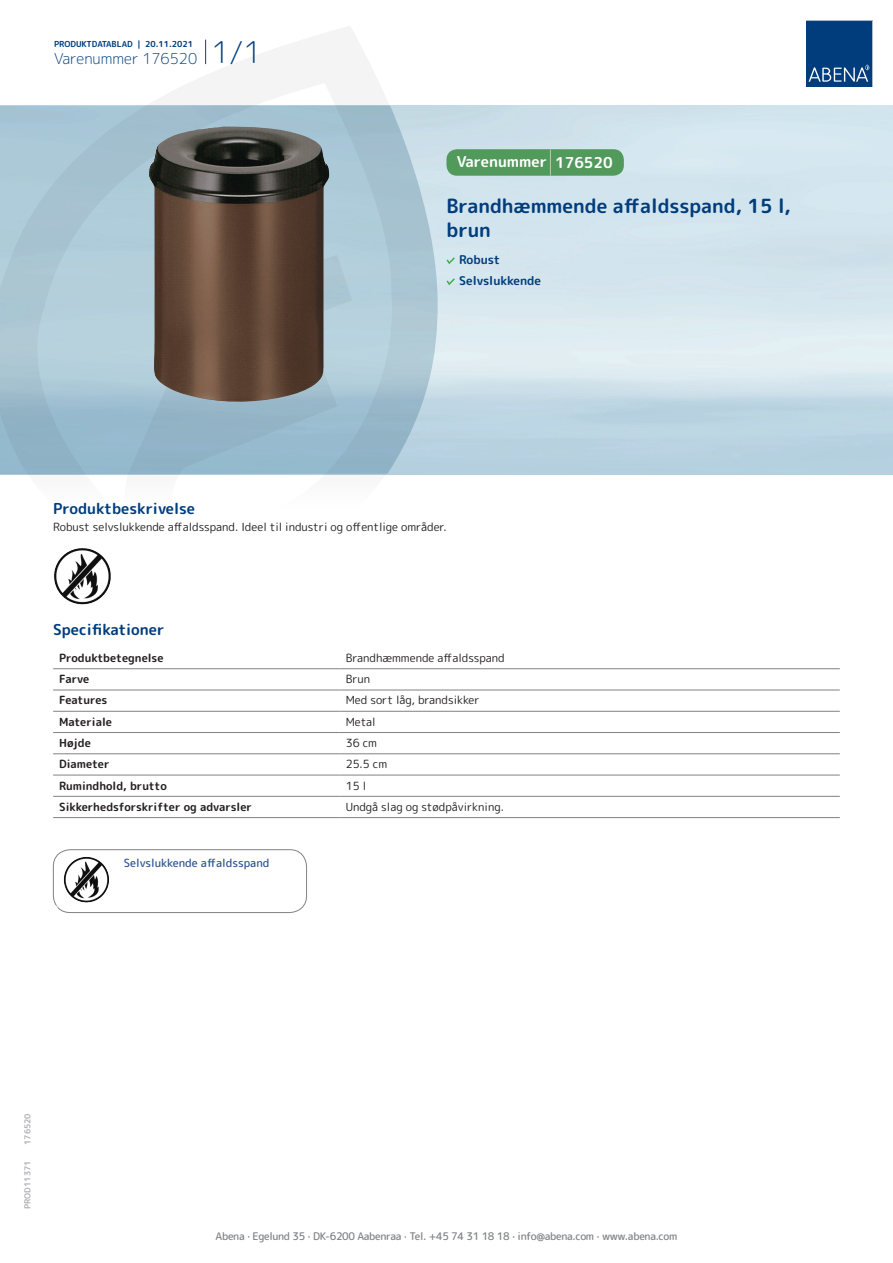
<style>
.page{position:relative;width:893px;height:1263px;background:#fff}
.page>*{position:absolute;margin:0;border:0;box-sizing:border-box;transform-origin:0 0}
.t1{font:700 19.5px/24px "Rounded Mplus 1 c";color:#013d7d}
.t2{font:700 15px "Rounded Mplus 1 c";color:#013d7d}
.t3{font:300 15px "Rounded Mplus 1 c";color:#013d7d}
.t4{font:700 15px "Rounded Mplus 1 c";color:#fff}
.t5{font:700 12px/21px "Rounded Mplus 1 c";color:#013d7d}
.t6{font:11.25px "Rounded Mplus 1 c";color:#231f20}
.t7{font:700 11.25px "Rounded Mplus 1 c";color:#231f20}
.t8{font:500 11.25px "Rounded Mplus 1 c";color:#305691}
.t9{font:500 10.5px "Rounded Mplus 1 c";letter-spacing:-.03em;color:#808285}
.t10{font:700 10.5px "Rounded Mplus 1 c";color:#fff}
.t11{font:700 8.25px "Rounded Mplus 1 c";color:#013d7d}
.t12{font:700 8.25px "Rounded Mplus 1 c";color:#b2b3b7}
.s1{font-size:30px}
.s2{font-size:25.5px}
</style>
<div class="page">
<svg style="left:0;top:26px;width:439px;height:449px"></svg>
<svg style="left:0;top:106px;width:438px;height:368px;background:#a6c4d3"></svg>
<svg style="left:205px;top:40px;width:1px;height:24px"></svg>
<svg style="left:806px;top:20px;width:67px;height:67px;background:#144b86"></svg>
<img style="left:149px;top:127px;width:180px;height:276px">
<img style="left:54px;top:548px;width:57px;height:57px">
<hr style="left:53px;top:668px;width:287px;height:1px;background:#808285">
<hr style="left:340px;top:668px;width:500px;height:1px;background:#808285">
<hr style="left:53px;top:690px;width:287px;height:1px;background:#808285">
<hr style="left:340px;top:690px;width:500px;height:1px;background:#808285">
<hr style="left:53px;top:711px;width:287px;height:1px;background:#808285">
<hr style="left:340px;top:711px;width:500px;height:1px;background:#808285">
<hr style="left:53px;top:732px;width:287px;height:1px;background:#808285">
<hr style="left:340px;top:732px;width:500px;height:1px;background:#808285">
<hr style="left:53px;top:753px;width:287px;height:1px;background:#808285">
<hr style="left:340px;top:753px;width:500px;height:1px;background:#808285">
<hr style="left:53px;top:775px;width:287px;height:1px;background:#808285">
<hr style="left:340px;top:775px;width:500px;height:1px;background:#808285">
<hr style="left:53px;top:796px;width:287px;height:1px;background:#808285">
<hr style="left:340px;top:796px;width:500px;height:1px;background:#808285">
<hr style="left:53px;top:817px;width:287px;height:1px;background:#808285">
<hr style="left:340px;top:817px;width:500px;height:1px;background:#808285">
<img style="left:63px;top:857px;width:46px;height:46px">
<div style="left:53px;top:849px;width:254px;height:64px;border:1px solid #808285;border-radius:17px"></div>
<svg style="left:446px;top:257px;width:9px;height:7px"></svg>
<svg style="left:446px;top:278px;width:9px;height:7px"></svg>
<div style="left:446px;top:149px;width:178px;height:27px;background:#52995c;border-radius:10px"></div>
<p class="t11" style="left:54px;top:38px;width:141px">PRODUKTDATABLAD | 20.11.2021</p>
<h2 class="t3" style="left:54px;top:48px;width:209px">Varenummer 176520 <span class="s1">1/1</span></h2>
<h2 class="t4" style="left:457px;top:151px;width:157px">Varenummer <span class="s2">|</span> 176520</h2>
<h1 class="t1" style="left:446px;top:194px;width:346px">Brandhæmmende affaldsspand, 15 l, brun</h1>
<p class="t5" style="left:459px;top:249px;width:83px">Robust<br>Selvslukkende</p>
<h2 class="t2" style="left:53px;top:498px;width:143px">Produktbeskrivelse</h2>
<p class="t6" style="left:53px;top:518px;width:395px">Robust selvslukkende affaldsspand. Ideel til industri og offentlige områder.</p>
<h2 class="t2" style="left:53px;top:619px;width:113px">Specifikationer</h2>
<p class="t7" style="left:59px;top:650px;width:106px">Produktbetegnelse</p>
<p class="t6" style="left:346px;top:650px;width:161px">Brandhæmmende affaldsspand</p>
<p class="t7" style="left:59px;top:671px;width:32px">Farve</p>
<p class="t6" style="left:346px;top:671px;width:26px">Brun</p>
<p class="t7" style="left:59px;top:692px;width:50px">Features</p>
<p class="t6" style="left:346px;top:692px;width:135px">Med sort låg, brandsikker</p>
<p class="t7" style="left:59px;top:714px;width:54px">Materiale</p>
<p class="t6" style="left:346px;top:714px;width:31px">Metal</p>
<p class="t7" style="left:59px;top:735px;width:33px">Højde</p>
<p class="t6" style="left:346px;top:735px;width:33px">36 cm</p>
<p class="t7" style="left:59px;top:756px;width:52px">Diameter</p>
<p class="t6" style="left:346px;top:756px;width:43px">25.5 cm</p>
<p class="t7" style="left:59px;top:777px;width:109px">Rumindhold, brutto</p>
<p class="t6" style="left:346px;top:777px;width:22px">15 l</p>
<p class="t7" style="left:59px;top:799px;width:194px">Sikkerhedsforskrifter og advarsler</p>
<p class="t6" style="left:346px;top:799px;width:160px">Undgå slag og stødpåvirkning.</p>
<p class="t10" style="left:53px;top:901px;width:7px">*</p>
<p class="t8" style="left:124px;top:854px;width:147px">Selvslukkende affaldsspand</p>
<p class="t12" style="left:22px;top:1145px;width:33px;rotate:-90deg">176520</p>
<p class="t12" style="left:22px;top:1209px;width:50px;rotate:-90deg">PROD11371</p>
<p class="t9" style="left:216px;top:1229px;width:463px">Abena · Egelund 35 · DK-6200 Aabenraa · Tel. +45 74 31 18 18 · info@abena.com · www.abena.com</p>
</div>
